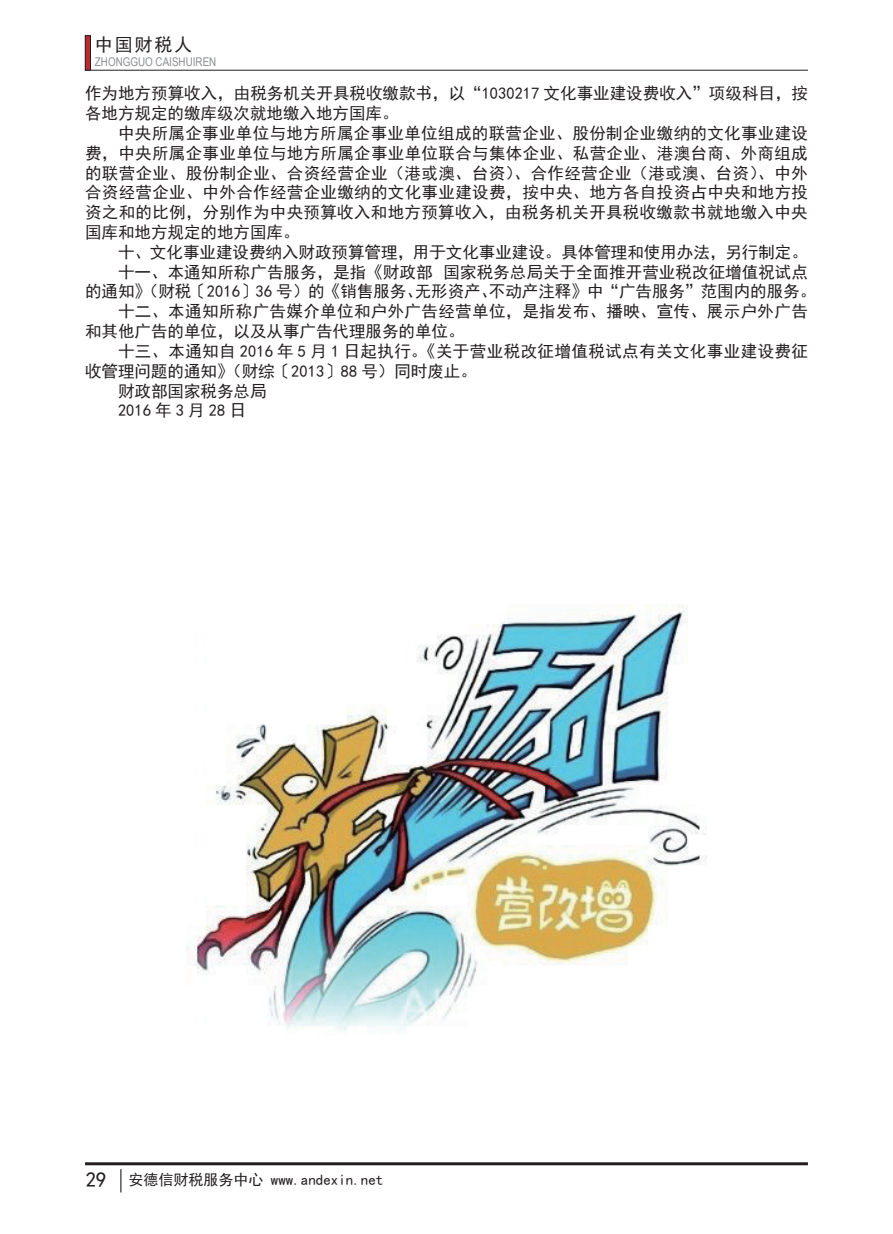
<style>
.page{position:relative;width:893px;height:1234px;background:#fff}
.page>*{position:absolute;margin:0;border:0;box-sizing:border-box;transform-origin:0 0}
.t1{font:18px "Sim Hei";letter-spacing:.1em;color:#231f20}
.t2{font:16.5px/19.8px "Sim Hei";color:#231f20}
.t3{font:16.5px "Sim Hei";letter-spacing:.025em;color:#231f20}
.t4{font:16.5px "Sim Hei";letter-spacing:.25em;color:#231f20}
.t5{font:15px "Sim Hei";color:#231f20}
.t6{font:12px "Arial Narrow";color:#8b8d90}
.s1{font-size:21px}
</style>
<div class="page">
<hr style="left:85px;top:70px;width:723px;height:1px;background:#231f20">
<div style="left:85px;top:36px;width:5px;height:34px;background:#bd2a2d"></div>
<div style="left:85px;top:35px;width:6px;height:35px;border:1px solid #231f20"></div>
<svg style="left:120px;top:1169px;width:1px;height:23px"></svg>
<hr style="left:85px;top:1161px;width:723px;height:3px;background:#231f20">
<img style="left:187px;top:604px;width:519px;height:427px">
<p class="t1" style="left:95px;top:35px;width:99px">中国财税人</p>
<p class="t6" style="left:95px;top:53px;width:123px">ZHONGGUO CAISHUIREN</p>
<p class="t2" style="left:85px;top:84px;width:724px">作为地方预算收入，由税务机关开具税收缴款书，以“1030217 文化事业建设费收入”项级科目，按各地方规定的缴库级次就地缴入地方国库。</p>
<p class="t2" style="left:85px;top:123px;width:725px;text-align:justify;text-indent:33px">中央所属企事业单位与地方所属企事业单位组成的联营企业、股份制企业缴纳的文化事业建设费，中央所属企事业单位与地方所属企事业单位联合与集体企业、私营企业、港澳台商、外商组成的联营企业、股份制企业、合资经营企业（港或澳、台资）、合作经营企业（港或澳、台资）、中外合资经营企业、中外合作经营企业缴纳的文化事业建设费，按中央、地方各自投资占中央和地方投资之和的比例，分别作为中央预算收入和地方预算收入，由税务机关开具税收缴款书就地缴入中央国库和地方规定的地方国库。</p>
<p class="t2" style="left:118px;top:242px;width:691px">十、文化事业建设费纳入财政预算管理，用于文化事业建设。具体管理和使用办法，另行制定。</p>
<p class="t2" style="left:118px;top:262px;width:691px">十一、本通知所称广告服务，是指《财政部 国家税务总局关于全面推开营业税改征增值祝试点</p>
<p class="t2" style="left:85px;top:282px;width:733px">的通知》（财税〔2016〕36 号）的《销售服务、无形资产、不动产注释》中“广告服务”范围内的服务。</p>
<p class="t3" style="left:118px;top:303px;width:691px">十二、本通知所称广告媒介单位和户外广告经营单位，是指发布、播映、宣传、展示户外广告</p>
<p class="t2" style="left:85px;top:321px;width:381px">和其他广告的单位，以及从事广告代理服务的单位。</p>
<p class="t3" style="left:118px;top:342px;width:691px">十三、本通知自 2016 年 5 月 1 日起执行。《关于营业税改征增值税试点有关文化事业建设费征</p>
<p class="t2" style="left:85px;top:361px;width:393px">收管理问题的通知》（财综〔2013〕88 号）同时废止。</p>
<p class="t2" style="left:118px;top:381px;width:150px">财政部国家税务总局</p>
<p class="t4" style="left:118px;top:402px;width:129px">2016年3月28日</p>
<p class="t5" style="left:86px;top:1171px;width:299px"><span class="s1">29</span> 安德信财税服务中心 www.andexin.net</p>
</div>
